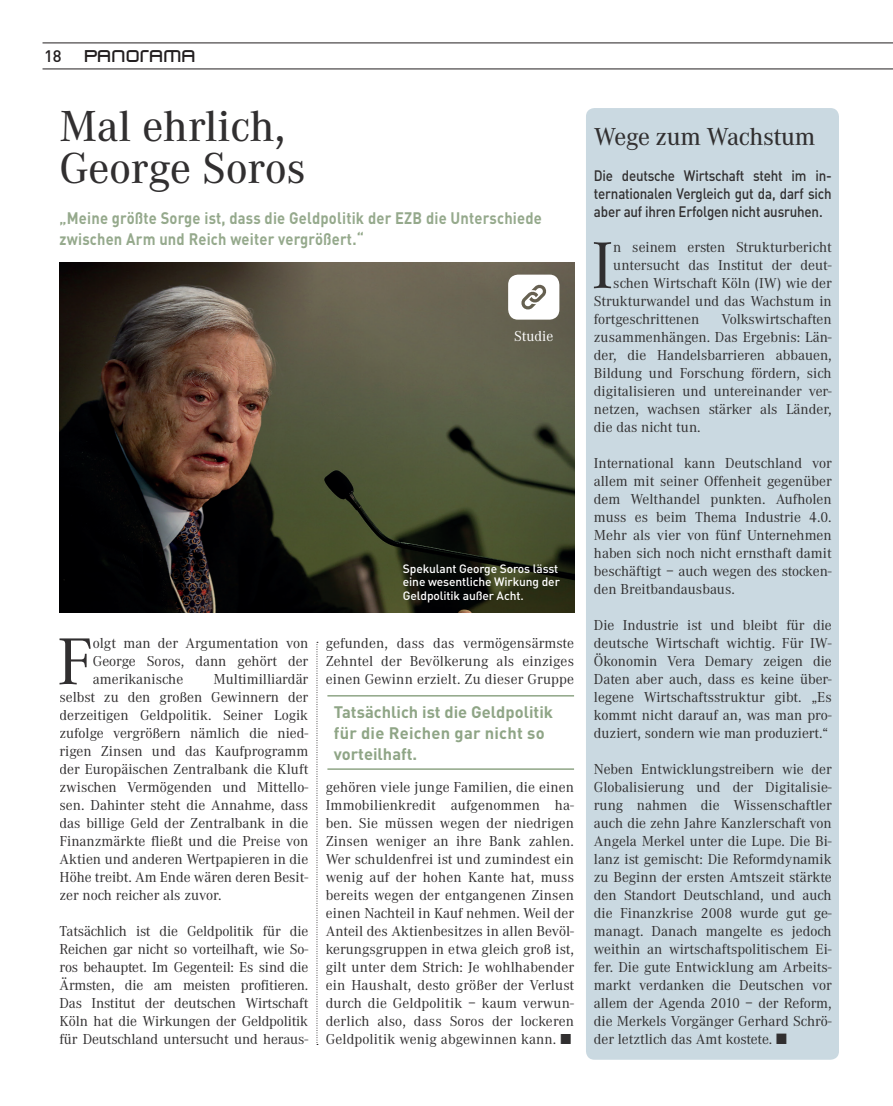
<style>
.page{position:relative;width:893px;height:1106px;background:#fff}
.page>*{position:absolute;margin:0;border:0;box-sizing:border-box;transform-origin:0 0}
.t1{font:68.7px "Corporate A";color:#312f30}
.t2{font:500 45px/42px "Corporate A";color:#312f30}
.t3{font:500 25.5px "Corporate A";letter-spacing:-.015em;color:#312f30}
.t4{font:18px "Flotsam Smart";color:#231f20}
.t5{font:700 16.5px/21px "DIN";letter-spacing:.015em;color:#95a98c;scale:.89 1}
.t6{font:700 16.5px/21px "DIN";color:#8fa586}
.t7{font:500 16.5px "DIN";color:#231f20}
.t8{font:15px/18px "Corporate A";color:#312f30;text-align:justify}
.t9{font:500 15px/18px "DIN";letter-spacing:-.015em;color:#312f30;text-align:justify;scale:.89 1}
.t10{font:15px "Corporate A";color:#fff}
.t11{font:500 12px/13.5px "DIN";letter-spacing:-.01em;color:#fff}
</style>
<div class="page">
<hr style="left:43px;top:69px;width:850px;height:1px;background:#231f20">
<hr style="left:43px;top:43px;width:850px;height:1px;background:#231f20">
<div style="left:586px;top:108px;width:253px;height:951px;background:#cad9e1;border-radius:9px"></div>
<svg style="left:317px;top:642px;width:1px;height:403px"></svg>
<img style="left:60px;top:263px;width:514px;height:349px">
<svg style="left:60px;top:638px;width:31px;height:46px"></svg>
<hr style="left:327px;top:695px;width:247px;height:1px;background:#8fa586">
<hr style="left:327px;top:768px;width:247px;height:2px;background:#8fa586">
<svg style="left:508px;top:275px;width:51px;height:45px"></svg>
<p class="t7" style="left:44px;top:45px;width:19px">18</p>
<p class="t4" style="left:85px;top:50px;width:113px">PANORAMA</p>
<h2 class="t2" style="left:60px;top:106px;width:248px">Mal ehrlich,<br>George Soros</h2>
<p class="t5" style="left:60px;top:206px;width:543px">„Meine größte Sorge ist, dass die Geldpolitik der EZB die Unterschiede zwischen Arm und Reich weiter vergrößert.“</p>
<p class="t10" style="left:514px;top:327px;width:40px">Studie</p>
<p class="t8" style="left:93px;top:634px;width:217px">olgt man der Argumentation von George Soros, dann gehört der amerikanische</p>
<p class="t8" style="left:60px;top:670px;width:250px;text-indent:154px">Multimilliardär selbst zu den großen Gewinnern der derzeitigen Geldpolitik. Seiner Logik zufolge vergrößern nämlich die nied&shy;rigen Zinsen und das Kaufprogramm der Europäischen Zentralbank die Kluft zwischen Vermögenden und Mittello&shy;sen. Dahinter steht die Annahme, dass das billige Geld der Zentralbank in die Finanzmärkte fließt und die Preise von Aktien und anderen Wertpapieren in die Höhe treibt. Am Ende wären deren Besit&shy;zer noch reicher als zuvor.</p>
<p class="t8" style="left:60px;top:922px;width:250px">Tatsächlich ist die Geldpolitik für die Reichen gar nicht so vorteilhaft, wie So&shy;ros behauptet. Im Gegenteil: Es sind die Ärmsten, die am meisten profitieren.<br>Das Institut der deutschen Wirtschaft Köln hat die Wirkungen der Geldpolitik für Deutschland untersucht und heraus-</p>
<p class="t11" style="left:403px;top:561px;width:159px">Spekulant George Soros lässt eine wesentliche Wirkung der<br>Geldpolitik außer Acht.</p>
<p class="t8" style="left:326px;top:634px;width:250px">gefunden, dass das vermögensärmste Zehntel der Bevölkerung als einziges einen Gewinn erzielt. Zu dieser Gruppe</p>
<p class="t6" style="left:334px;top:700px;width:221px">Tatsächlich ist die Geldpolitik für die Reichen gar nicht so vorteilhaft.</p>
<p class="t8" style="left:326px;top:778px;width:250px">gehören viele junge Familien, die einen Immobilienkredit aufgenommen ha&shy;ben. Sie müssen wegen der niedrigen Zinsen weniger an ihre Bank zahlen.<br>Wer schuldenfrei ist und zumindest ein wenig auf der hohen Kante hat, muss bereits wegen der entgangenen Zinsen einen Nachteil in Kauf nehmen. Weil der Anteil des Aktien besitzes in allen Bevöl&shy;kerungsgruppen in etwa gleich groß ist, gilt unter dem Strich: Je wohlhabender ein Haushalt, desto größer der Verlust durch die Geldpolitik – kaum verwun&shy;derlich also, dass Soros der lockeren Geldpolitik wenig abgewinnen kann. ■</p>
<h3 class="t3" style="left:594px;top:122px;width:223px">Wege zum Wachstum</h3>
<p class="t9" style="left:594px;top:166px;width:269px">Die deutsche Wirtschaft steht im in&shy;ternationalen Vergleich gut da, darf sich aber auf ihren Erfolgen nicht ausruhen.</p>
<h1 class="t1" style="left:592px;top:228px;width:23px">I</h1>
<p class="t8" style="left:613px;top:238px;width:220px">n seinem ersten Strukturbericht</p>
<p class="t8" style="left:613px;top:256px;width:220px">untersucht das Institut der deut-</p>
<p class="t8" style="left:613px;top:274px;width:220px">schen Wirtschaft Köln (IW) wie der</p>
<p class="t8" style="left:594px;top:292px;width:239px">Strukturwandel und das Wachstum in</p>
<p class="t8" style="left:594px;top:310px;width:107px">fortgeschrittenen</p>
<p class="t8" style="left:594px;top:310px;width:239px;text-indent:128px">Volkswirtschaften zusammenhängen. Das Ergebnis: Län&shy;der, die Handelsbarrieren abbauen, Bildung und Forschung fördern, sich digitalisieren und untereinander ver&shy;netzen, wachsen stärker als Länder, die das nicht tun.</p>
<p class="t8" style="left:594px;top:454px;width:239px">International kann Deutschland vor allem mit seiner Offenheit gegenüber dem Welthandel punkten. Aufholen muss es beim Thema Industrie 4.0.<br>Mehr als vier von fünf Unternehmen haben sich noch nicht ernsthaft damit beschäftigt – auch wegen des stocken&shy;den Breitbandausbaus.</p>
<p class="t8" style="left:594px;top:616px;width:239px">Die Industrie ist und bleibt für die deutsche Wirtschaft wichtig. Für IW-Ökonomin Vera Demary zeigen die Daten aber auch, dass es keine über&shy;legene Wirtschaftsstruktur gibt. „Es kommt nicht darauf an, was man pro&shy;duziert, sondern wie man produziert.“</p>
<p class="t8" style="left:594px;top:760px;width:239px">Neben Entwicklungstreibern wie der Globalisierung und der Digitalisie&shy;rung nahmen die Wissenschaftler auch die zehn Jahre Kanzlerschaft von Angela Merkel unter die Lupe. Die Bi&shy;lanz ist gemischt: Die Reformdynamik zu Beginn der ersten Amtszeit stärkte den Standort Deutschland, und auch die Finanzkrise 2008 wurde gut ge&shy;managt. Danach mangelte es jedoch weithin an wirtschaftspolitischem Ei&shy;fer. Die gute Entwicklung am Arbeits&shy;markt verdanken die Deutschen vor allem der Agenda 2010 – der Reform, die Merkels Vorgänger Gerhard Schrö&shy;der letztlich das Amt kostete. ■</p>
</div>
